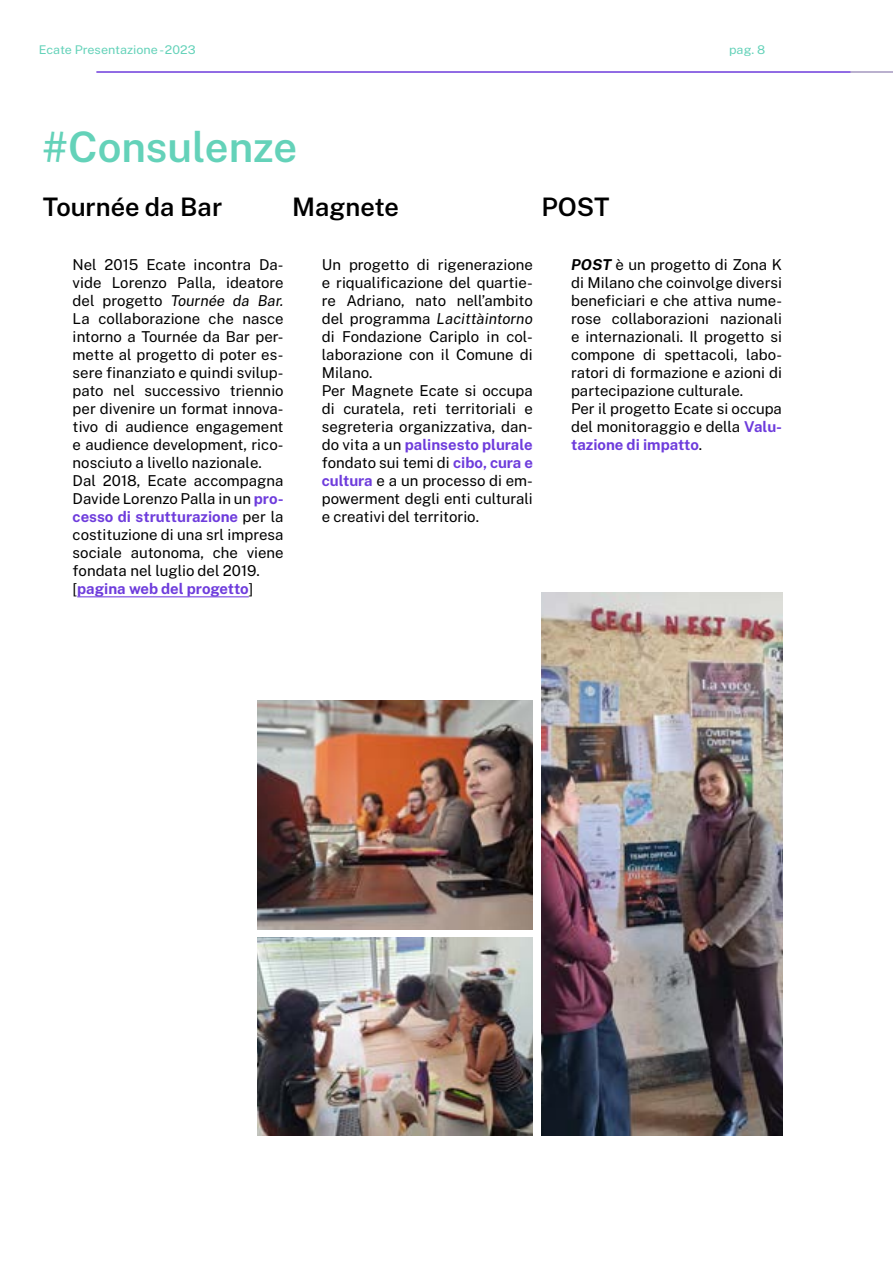
<style>
.page{position:relative;width:893px;height:1263px;background:#fff}
.page>*{position:absolute;margin:0;border:0;box-sizing:border-box;transform-origin:0 0}
.t1{font:600 42px "Public Sans";color:#64d2b9}
.t2{font:600 25.5px "Public Sans";color:#000}
.t3{font:15px/18px "Public Sans";color:#000}
.t4{font:12px "Public Sans";color:#64d2b9;scale:1.05 1}
.s1{font-style:italic}
.s2{font-weight:700;color:#6e3cdc}
.s3{font-weight:700;font-style:italic}
</style>
<div class="page">
<img style="left:258px;top:700px;width:274px;height:229px">
<img style="left:258px;top:937px;width:274px;height:199px">
<img style="left:541px;top:593px;width:241px;height:542px">
<hr style="left:96px;top:71px;width:797px;height:2px;background:#6e3cdc">
<hr style="left:77px;top:596px;width:172px;height:1px;background:#6e3cdc">
<hr style="left:850px;top:71px;width:43px;height:2px;background:#c8c8c8">
<p class="t4" style="left:39px;top:41px;width:151px">Ecate Presentazione - 2023</p>
<p class="t4" style="left:729px;top:41px;width:36px">pag. 8</p>
<h1 class="t1" style="left:43px;top:116px;width:256px">#Consulenze</h1>
<h2 class="t2" style="left:292px;top:188px;width:108px">Magnete</h2>
<p class="t3" style="left:322px;top:255px;width:213px">Un progetto di rigenerazione e riqualificazione del quartie&shy;re Adriano, nato nell’ambito del programma <span class="s1">Lacittàintorno </span>di Fondazione Cariplo in col&shy;laborazione con il Comune di<br>Milano.<br>Per Magnete Ecate si occupa di curatela, reti territoriali e segreteria organizzativa, dan&shy;do vita a un <span class="s2">palinsesto plurale </span>fondato sui temi di <span class="s2">cibo, cura e cultura</span> e a un processo di em&shy;powerment degli enti culturali e creativi del territorio.</p>
<h2 class="t2" style="left:43px;top:188px;width:181px">Tournée da Bar</h2>
<p class="t3" style="left:73px;top:255px;width:213px">Nel 2015 Ecate incontra Da&shy;vide Lorenzo Palla, ideatore del progetto <span class="s1">Tournée da Bar.<br></span>La collaborazione che nasce intorno a Tournée da Bar per&shy;mette al progetto di poter es&shy;sere finanziato e quindi svilup&shy;pato nel successivo triennio per divenire un format innova&shy;tivo di audience engagement e audience development, rico&shy;nosciuto a livello nazionale.<br>Dal 2018, Ecate accompagna<br>Davide Lorenzo Palla in un <span class="s2">pro&shy;cesso di strutturazione</span> per la costituzione di una srl impresa sociale autonoma, che viene fondata nel luglio del 2019. [<span class="s2">pagina web del progetto</span>]</p>
<h2 class="t2" style="left:541px;top:188px;width:70px">POST</h2>
<p class="t3" style="left:571px;top:255px;width:212px"><span class="s3">POST</span> è un progetto di Zona K di Milano che coinvolge diversi beneficiari e che attiva nume&shy;rose collaborazioni nazionali e internazionali. Il progetto si compone di spettacoli, labo&shy;ratori di formazione e azioni di partecipazione culturale.<br>Per il progetto Ecate si occupa del monitoraggio e della <span class="s2">Valu&shy;tazione di impatto</span>.</p>
</div>
